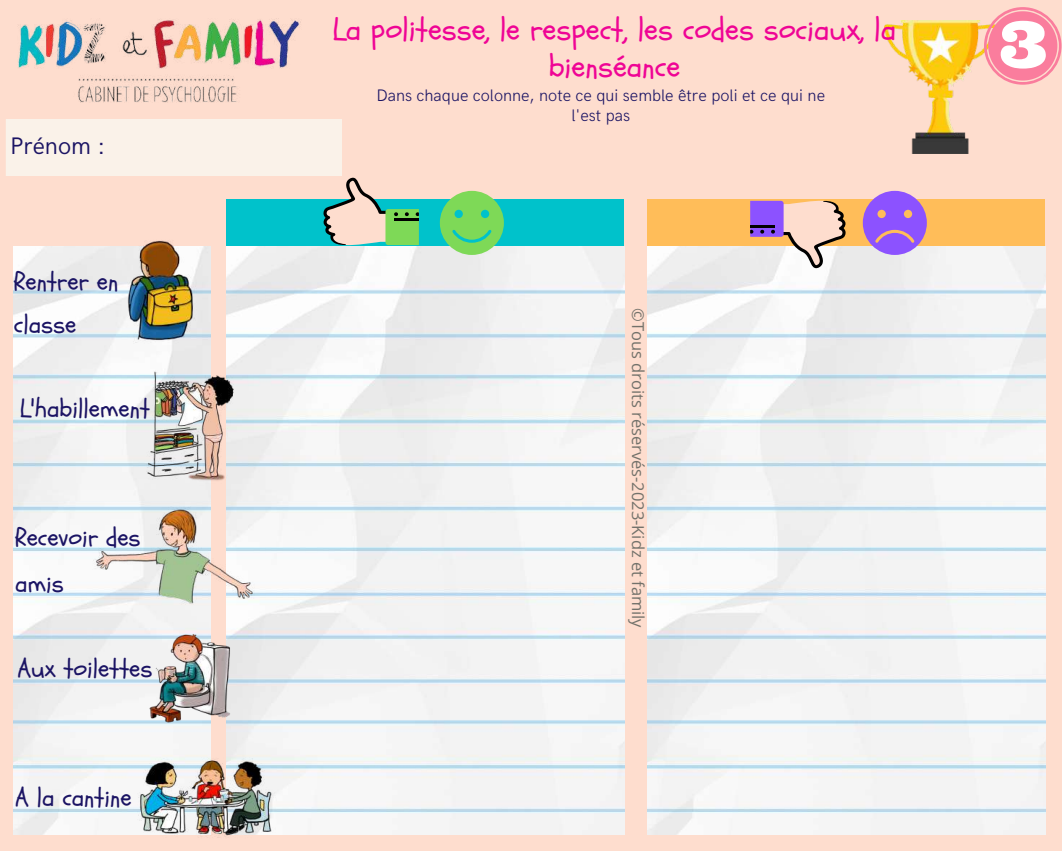
<style>
.page{position:relative;width:1062px;height:851px;background:#fff}
.page>*{position:absolute;margin:0;border:0;box-sizing:border-box;transform-origin:0 0}
.t1{font:31.5px/37px "Schoolbell";color:#ef0495;text-align:center}
.t2{font:25.5px/46px "Schoolbell";color:#1b1464}
.t3{font:24px "HK Grotesk";color:#1b1464}
.t4{font:300 16.65px/19.4px "HK Grotesk";color:#1b1464;text-align:center}
.t5{font:16.5px "Open Sans";color:#73726b}
</style>
<div class="page">
<div style="left:0;top:0;width:1062px;height:850px;background:#feddce"></div>
<img style="left:18px;top:18px;width:283px;height:85px">
<div style="left:227px;top:199px;width:397px;height:48px;background:#00c2cb"></div>
<div style="left:648px;top:199px;width:397px;height:48px;background:#ffbd59"></div>
<img style="left:885px;top:20px;width:99px;height:133px">
<svg style="left:6px;top:119px;width:413px;height:127px"></svg>
<img style="left:226px;top:246px;width:398px;height:588px">
<svg style="left:440px;top:191px;width:64px;height:64px"></svg>
<img style="left:647px;top:246px;width:398px;height:588px">
<svg style="left:750px;top:200px;width:96px;height:70px;background:#d3b7c2"></svg>
<hr style="left:750px;top:225px;width:24px;height:2px;background:#000">
<svg style="left:863px;top:191px;width:64px;height:64px"></svg>
<img style="left:14px;top:246px;width:197px;height:588px">
<svg style="left:984px;top:7px;width:78px;height:78px"></svg>
<img style="left:135px;top:382px;width:110px;height:66px">
<img style="left:75px;top:199px;width:182px;height:183px">
<img style="left:47px;top:448px;width:239px;height:240px">
<img style="left:143px;top:632px;width:97px;height:97px">
<img style="left:135px;top:752px;width:141px;height:86px">
<p class="t3" style="left:10px;top:132px;width:97px">Prénom :</p>
<p class="t2" style="left:14px;top:261px;width:106px;line-height:42.8px">Rentrer en classe</p>
<p class="t2" style="left:20px;top:386px;width:131px">L'habillement</p>
<p class="t2" style="left:15px;top:515px;width:127px">Recevoir des amis</p>
<p class="t2" style="left:17px;top:646px;width:137px">Aux toilettes</p>
<p class="t2" style="left:15px;top:774px;width:118px">A la cantine</p>
<p class="t1" style="left:332px;top:11px;width:565px">La politesse, le respect, les codes sociaux, la bienséance</p>
<p class="t4" style="left:376px;top:86px;width:450px">Dans chaque colonne, note ce qui semble être poli et ce qui ne l'est pas</p>
<p class="t5" style="left:650px;top:308px;width:321px;rotate:90deg">©Tous droits réservés-2023-Kidz et family</p>
</div>
